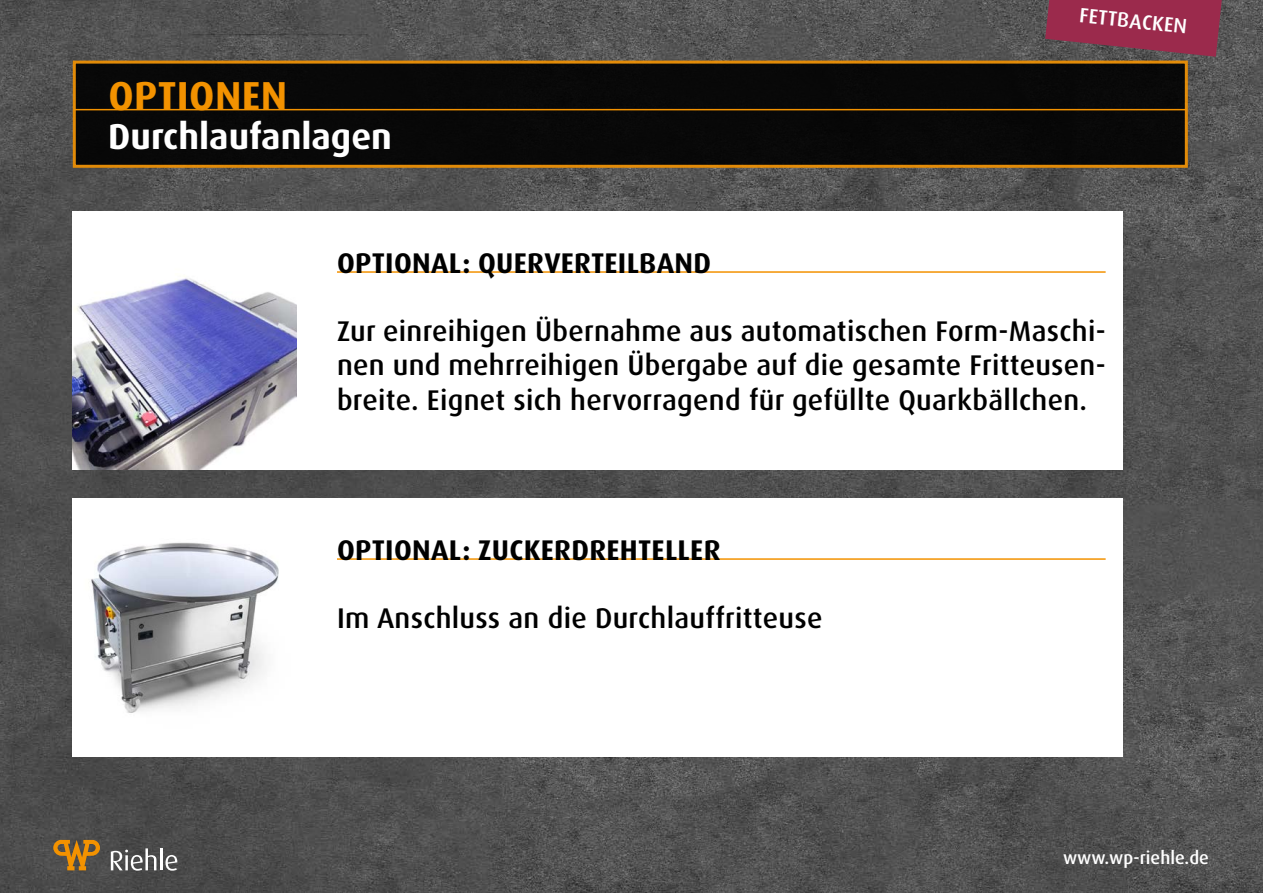
<style>
.page{position:relative;width:1263px;height:893px;background:#fff}
.page>*{position:absolute;margin:0;border:0;box-sizing:border-box;transform-origin:0 0}
.t1{font:700 40.5px "Dax Pro";letter-spacing:.01em;color:#f39200}
.t2{font:700 36px "Dax Pro";color:#fff}
.t3{font:500 28.5px/34.2px "Dax Pro";letter-spacing:.01em;color:#000;text-align:justify}
.t4{font:700 28.5px "Dax Pro";letter-spacing:.01em;color:#000}
.t5{font:500 20.7px "Dax Pro";color:#fff}
.t6{font:500 18px "Dax Pro";color:#fff}
</style>
<div class="page">
<img style="left:0;top:0;width:1263px;height:893px">
<svg style="left:53px;top:840px;width:47px;height:30px"></svg>
<svg style="left:111px;top:848px;width:45px;height:23px"></svg>
<hr style="left:160px;top:848px;width:2px;height:22px;background:#fff">
<svg style="left:166px;top:855px;width:11px;height:16px"></svg>
<div style="left:297px;top:212px;width:826px;height:258px;background:#fff"></div>
<div style="left:297px;top:499px;width:826px;height:258px;background:#fff"></div>
<img style="left:73px;top:212px;width:224px;height:258px">
<img style="left:73px;top:499px;width:224px;height:258px">
<div style="left:74px;top:62px;width:1112px;height:104px;background:#080808"></div>
<div style="left:73px;top:61px;width:1115px;height:107px;border:3px solid #f39200"></div>
<hr style="left:74px;top:109px;width:1113px;height:1px;background:#f39200">
<hr style="left:337px;top:271px;width:769px;height:2px;background:#f39200">
<hr style="left:337px;top:558px;width:769px;height:2px;background:#f39200">
<svg style="left:1045px;top:0;width:177px;height:57px"></svg>
<h1 class="t1" style="left:109px;top:70px;width:180px">OPTIONEN</h1>
<p class="t2" style="left:108px;top:114px;width:285px">Durchlaufanlagen</p>
<p class="t5" style="left:1081px;top:2px;width:110px;rotate:6deg">FETTBACKEN</p>
<p class="t4" style="left:337px;top:245px;width:375px">OPTIONAL: QUERVERTEILBAND</p>
<p class="t3" style="left:337px;top:314px;width:770px">Zur einreihigen Übernahme aus automatischen Form-Maschi&shy;nen und mehrreihigen Übergabe auf die gesamte Fritteusen&shy;breite. Eignet sich hervorragend für gefüllte Quarkbällchen.</p>
<p class="t4" style="left:337px;top:532px;width:385px">OPTIONAL: ZUCKERDREHTELLER</p>
<p class="t3" style="left:337px;top:601px;width:487px">Im Anschluss an die Durchlauffritteuse</p>
<p class="t6" style="left:1063px;top:846px;width:147px">www.wp-riehle.de</p>
</div>
